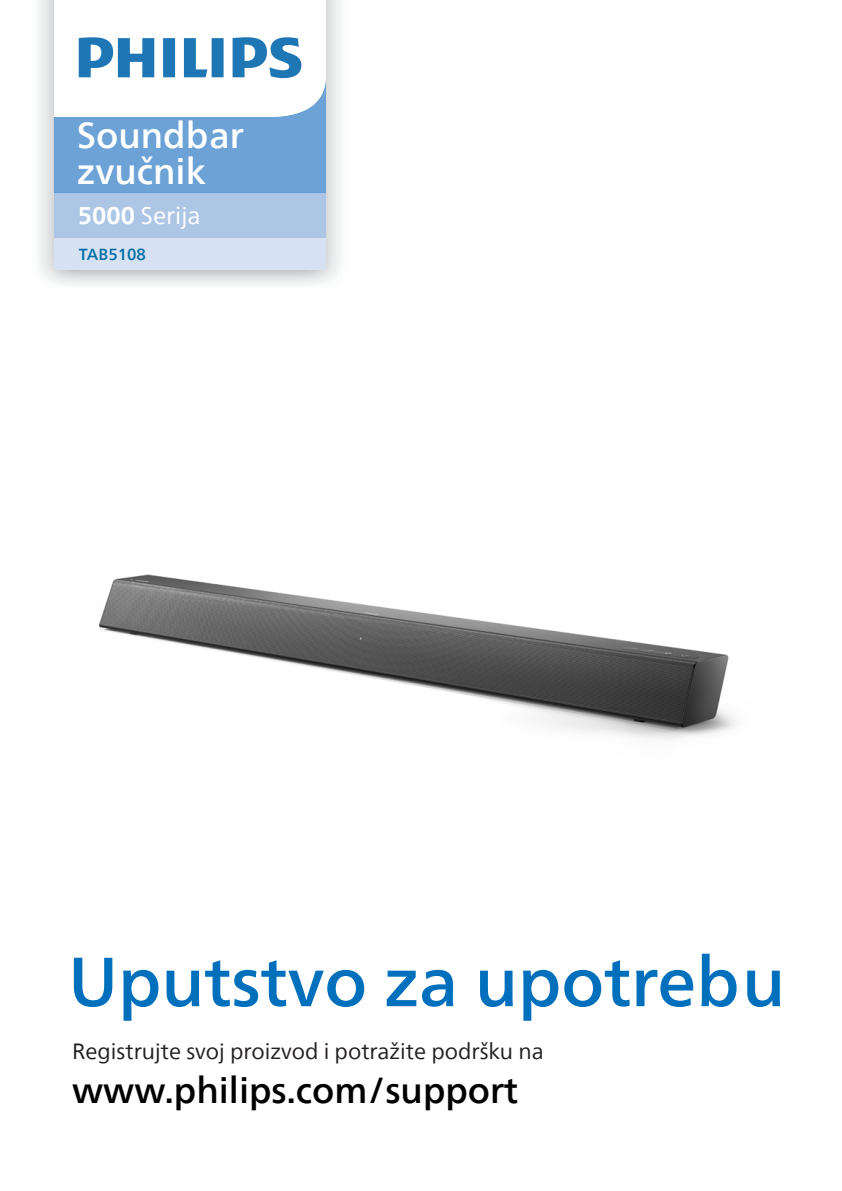
<style>
.page{position:relative;width:842px;height:1191px;background:#fff}
.page>*{position:absolute;margin:0;border:0;box-sizing:border-box;transform-origin:0 0}
.Body_Text__0{font:500 69.4px "Neue Frutiger World";color:#0070bd}
.t1{font:500 36px "Neue Frutiger World";color:#000}
.正文_0{font:500 36px/36px "Neue Frutiger World";color:#fff}
.正文_0-2{font:24px "Neue Frutiger World";color:#fff}
.t_register{font:22px "Neue Frutiger World";color:#231f20}
.正文_0-3{font:500 16px "Neue Frutiger World";color:#006ca3}
.s1{font-weight:700}
</style>
<div class="page">
<img style="left:99px;top:574px;width:637px;height:165px">
<div style="left:54px;top:238px;width:272px;height:31px;background:#d6e2f2"></div>
<div style="left:54px;top:193px;width:272px;height:45px;background:#adc6e6"></div>
<svg style="left:54px;top:37px;width:272px;height:156px"></svg>
<p class="正文_0" style="left:77px;top:118px;width:168px">Soundbar zvučnik</p>
<p class="正文_0-2" style="left:78px;top:197px;width:124px"><span class="s1">5000</span> Serija</p>
<p class="正文_0-3" style="left:79px;top:241px;width:69px">TAB5108</p>
<p class="Body_Text__0" style="left:68px;top:924px;width:719px">Uputstvo za upotrebu</p>
<p class="t_register" style="left:72px;top:1034px;width:473px">Registrujte svoj proizvod i potražite podršku na</p>
<p class="t1" style="left:72px;top:1060px;width:448px">www.philips.com/support</p>
</div>
